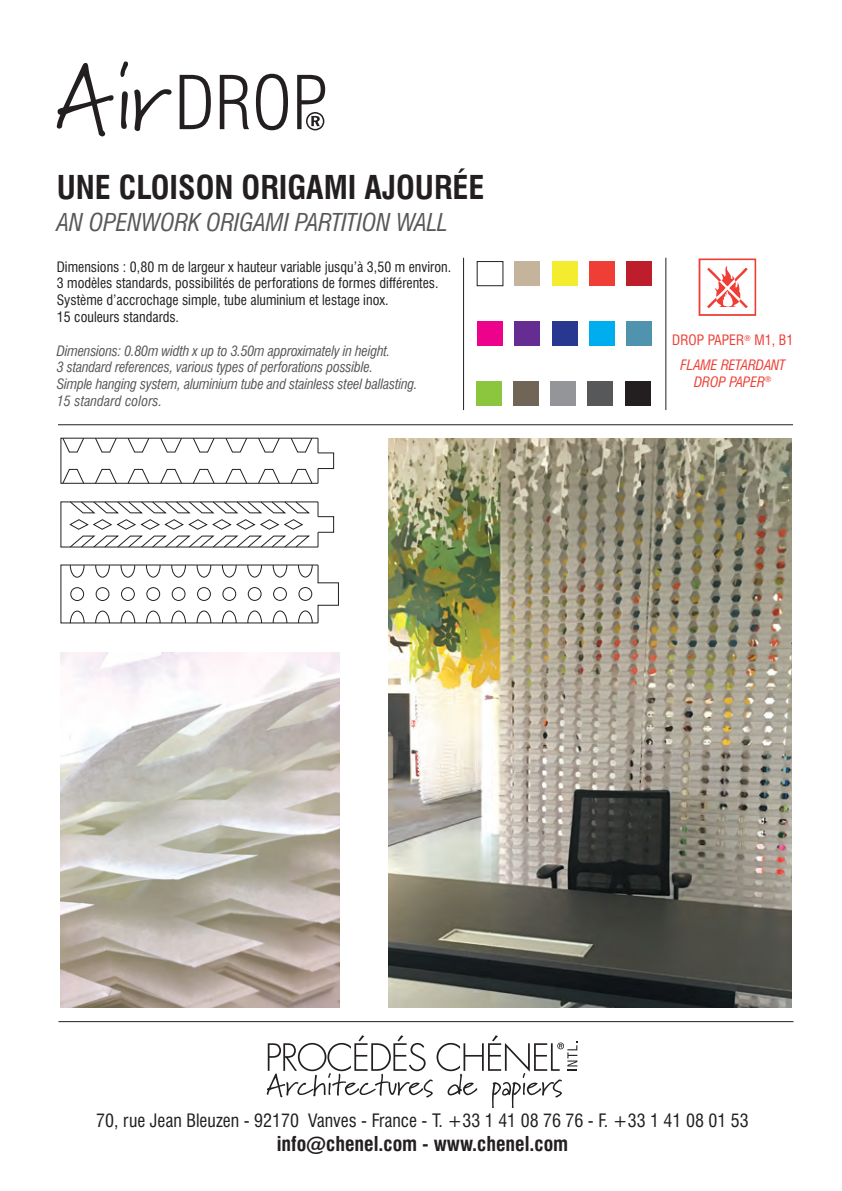
<style>
.page{position:relative;width:842px;height:1191px;background:#fff}
.page>*{position:absolute;margin:0;border:0;box-sizing:border-box;transform-origin:0 0}
.t1{font:700 condensed 32px "Swiss 721 BT";color:#231f20}
.t2{font:italic condensed 24px "Swiss 721 BT";color:#57585a}
.t3{font:700 condensed 20px "Swiss 721 BT";color:#231f20}
.t4{font:condensed 18px "Swiss 721 BT";color:#231f20}
.t5{font:condensed 14px/16.8px "Swiss 721 BT";color:#231f20}
.t6{font:italic condensed 14px/16.8px "Swiss 721 BT";letter-spacing:-.015em;color:#57585a}
.t7{font:condensed 14px/24.8px "Swiss 721 BT";color:#ee3e35;text-align:center}
.t8{font:italic condensed 14px "Swiss 721 BT";color:#ee3e35}
.s1{font-style:italic}
</style>
<div class="page">
<svg style="left:267px;top:1035px;width:310px;height:73px"></svg>
<hr style="left:58px;top:424px;width:735px;height:1px;background:#231f20">
<hr style="left:58px;top:1021px;width:735px;height:1px;background:#231f20">
<svg style="left:698px;top:258px;width:59px;height:58px"></svg>
<hr style="left:463px;top:258px;width:1px;height:152px;background:#231f20">
<hr style="left:665px;top:258px;width:1px;height:152px;background:#231f20">
<div style="left:477px;top:261px;width:26px;height:25px;background:#fff;border:1px solid #231f20"></div>
<div style="left:514px;top:261px;width:26px;height:25px;background:#c3b49b"></div>
<div style="left:552px;top:261px;width:25px;height:25px;background:#f4ed2f"></div>
<div style="left:589px;top:261px;width:26px;height:25px;background:#ee3e35"></div>
<div style="left:626px;top:261px;width:26px;height:25px;background:#be1d2c"></div>
<div style="left:477px;top:321px;width:26px;height:25px;background:#ed028c"></div>
<div style="left:514px;top:321px;width:26px;height:25px;background:#652d91"></div>
<div style="left:552px;top:321px;width:25px;height:25px;background:#283890"></div>
<div style="left:589px;top:321px;width:26px;height:25px;background:#00aeef"></div>
<div style="left:626px;top:321px;width:26px;height:25px;background:#5093ae"></div>
<div style="left:476px;top:381px;width:25px;height:24px;background:#8bc63e"></div>
<div style="left:513px;top:381px;width:26px;height:24px;background:#716557"></div>
<div style="left:550px;top:381px;width:26px;height:24px;background:#939598"></div>
<div style="left:587px;top:381px;width:26px;height:24px;background:#57585a"></div>
<div style="left:625px;top:381px;width:25px;height:24px;background:#231f20"></div>
<svg style="left:180px;top:75px;width:31px;height:54px"></svg>
<svg style="left:220px;top:75px;width:29px;height:54px"></svg>
<svg style="left:256px;top:74px;width:32px;height:56px"></svg>
<svg style="left:57px;top:63px;width:57px;height:73px"></svg>
<svg style="left:120px;top:61px;width:8px;height:68px"></svg>
<svg style="left:134px;top:89px;width:38px;height:42px"></svg>
<svg style="left:297px;top:75px;width:28px;height:55px"></svg>
<svg style="left:258px;top:437px;width:22px;height:15px"></svg>
<svg style="left:258px;top:469px;width:22px;height:15px"></svg>
<svg style="left:225px;top:437px;width:22px;height:15px"></svg>
<svg style="left:225px;top:469px;width:22px;height:15px"></svg>
<svg style="left:193px;top:437px;width:22px;height:15px"></svg>
<svg style="left:193px;top:469px;width:22px;height:15px"></svg>
<svg style="left:160px;top:437px;width:22px;height:15px"></svg>
<svg style="left:160px;top:469px;width:22px;height:15px"></svg>
<svg style="left:127px;top:437px;width:23px;height:15px"></svg>
<svg style="left:127px;top:469px;width:23px;height:15px"></svg>
<svg style="left:95px;top:437px;width:22px;height:15px"></svg>
<svg style="left:95px;top:469px;width:22px;height:15px"></svg>
<svg style="left:62px;top:437px;width:22px;height:15px"></svg>
<svg style="left:62px;top:469px;width:22px;height:15px"></svg>
<svg style="left:290px;top:437px;width:29px;height:16px"></svg>
<svg style="left:290px;top:468px;width:29px;height:16px"></svg>
<div style="left:318px;top:453px;width:16px;height:16px;border:1px solid #231f20"></div>
<svg style="left:318px;top:502px;width:1px;height:14px"></svg>
<svg style="left:318px;top:532px;width:1px;height:15px"></svg>
<div style="left:318px;top:516px;width:16px;height:16px;border:1px solid #231f20"></div>
<svg style="left:69px;top:519px;width:241px;height:29px"></svg>
<svg style="left:70px;top:501px;width:240px;height:12px"></svg>
<svg style="left:273px;top:564px;width:14px;height:13px"></svg>
<svg style="left:273px;top:610px;width:14px;height:13px"></svg>
<div style="left:273px;top:587px;width:14px;height:13px;border:1px solid #231f20;border-radius:50%"></div>
<svg style="left:247px;top:564px;width:15px;height:13px"></svg>
<svg style="left:247px;top:610px;width:15px;height:13px"></svg>
<div style="left:248px;top:587px;width:13px;height:13px;border:1px solid #231f20;border-radius:50%"></div>
<svg style="left:222px;top:564px;width:15px;height:13px"></svg>
<svg style="left:222px;top:610px;width:15px;height:13px"></svg>
<div style="left:223px;top:587px;width:13px;height:13px;border:1px solid #231f20;border-radius:50%"></div>
<svg style="left:197px;top:564px;width:14px;height:13px"></svg>
<svg style="left:197px;top:610px;width:14px;height:13px"></svg>
<div style="left:197px;top:587px;width:14px;height:13px;border:1px solid #231f20;border-radius:50%"></div>
<svg style="left:171px;top:564px;width:15px;height:13px"></svg>
<svg style="left:171px;top:610px;width:15px;height:13px"></svg>
<div style="left:172px;top:587px;width:13px;height:13px;border:1px solid #231f20;border-radius:50%"></div>
<svg style="left:146px;top:564px;width:15px;height:13px"></svg>
<svg style="left:146px;top:610px;width:15px;height:13px"></svg>
<div style="left:147px;top:587px;width:13px;height:14px;border:1px solid #231f20;border-radius:50%"></div>
<svg style="left:121px;top:564px;width:14px;height:13px"></svg>
<svg style="left:121px;top:610px;width:14px;height:13px"></svg>
<div style="left:121px;top:587px;width:14px;height:14px;border:1px solid #231f20;border-radius:50%"></div>
<svg style="left:95px;top:564px;width:15px;height:13px"></svg>
<svg style="left:95px;top:610px;width:15px;height:13px"></svg>
<div style="left:96px;top:587px;width:13px;height:14px;border:1px solid #231f20;border-radius:50%"></div>
<svg style="left:70px;top:564px;width:15px;height:13px"></svg>
<svg style="left:70px;top:610px;width:15px;height:13px"></svg>
<div style="left:71px;top:587px;width:13px;height:14px;border:1px solid #231f20;border-radius:50%"></div>
<svg style="left:298px;top:564px;width:41px;height:59px"></svg>
<img style="left:61px;top:653px;width:278px;height:354px">
<img style="left:388px;top:438px;width:403px;height:569px">
<h1 class="t1" style="left:57px;top:168px;width:429px">UNE CLOISON ORIGAMI AJOURÉE</h1>
<h2 class="t2" style="left:57px;top:207px;width:392px">AN OPENWORK ORIGAMI PARTITION WALL</h2>
<p class="t5" style="left:57px;top:258px;width:396px">Dimensions : 0,80 m de largeur x hauteur variable jusqu’à 3,50 m environ.<br>3 modèles standards, possibilités de perforations de formes différentes.<br>Système d’accrochage simple, tube aluminium et lestage inox.<br>15 couleurs standards.</p>
<p class="t6" style="left:57px;top:342px;width:362px">Dimensions: 0.80m width x up to 3.50m approximately in height.<br>3 standard references, various types of perforations possible.<br>Simple hanging system, aluminium tube and stainless steel ballasting.<br>15 standard colors.</p>
<p class="t7" style="left:672px;top:328px;width:123px">DROP PAPER<sup>®</sup> M1, B1<br><span class="s1">FLAME RETARDANT</span></p>
<p class="t8" style="left:694px;top:373px;width:79px">DROP PAPER<sup>®</sup></p>
<p class="t4" style="left:96px;top:1110px;width:654px">70, rue Jean Bleuzen - 92170 Vanves - France - T. +33 1 41 08 76 76 - F. +33 1 41 08 01 53</p>
<h3 class="t3" style="left:277px;top:1132px;width:293px">info@chenel.com - www.chenel.com</h3>
</div>
